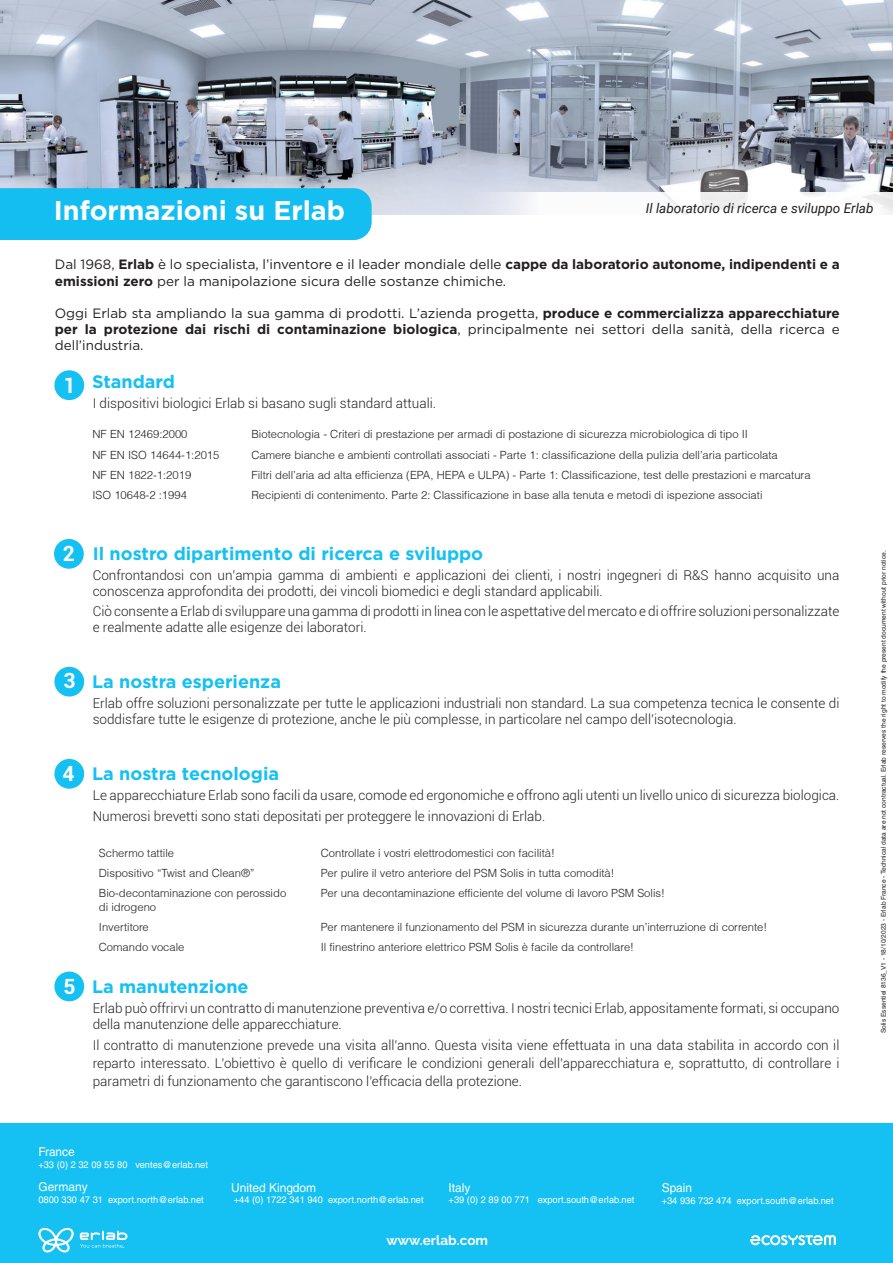
<style>
.page{position:relative;width:893px;height:1263px;background:#fff}
.page>*{position:absolute;margin:0;border:0;box-sizing:border-box;transform-origin:0 0}
.t1{font:700 27px "Gotham";color:#fff}
.t2{font:700 21px "Roboto";color:#fff}
.t3{font:700 18px "Gotham";color:#15c0f2}
.t4{font:300 13.5px/16.2px "Roboto";color:#231f20}
.t5{font:13.5px/16.2px "Gotham";color:#231f20}
.t6{font:italic 13.5px "Roboto";color:#231f20}
.t7{font:700 13.5px "Raleway";color:#fff}
.t8{font:12.15px "Helvetica";color:#fff}
.t9{font:300 11.25px/13.5px "Helvetica";color:#231f20}
.t10{font:9.45px "Helvetica";color:#fff}
.t11{font:6.6px "Helvetica";color:#231f20}
.s1{font-weight:700}
.s2{font-family:"Roboto";font-size:21px;color:#fff}
</style>
<div class="page">
<div style="left:54px;top:370px;width:30px;height:30px;background:#15c0f2;border-radius:50%"></div>
<div style="left:54px;top:667px;width:30px;height:29px;background:#15c0f2;border-radius:50%"></div>
<div style="left:54px;top:759px;width:30px;height:30px;background:#15c0f2;border-radius:50%"></div>
<div style="left:54px;top:971px;width:30px;height:30px;background:#15c0f2;border-radius:50%"></div>
<img style="left:0;top:0;width:893px;height:214px">
<svg style="left:451px;top:192px;width:442px;height:23px"></svg>
<div style="left:0;top:188px;width:372px;height:52px;background:#15bef1"></div>
<div style="left:0;top:1124px;width:893px;height:139px;background:#15c0f2"></div>
<div style="left:54px;top:539px;width:30px;height:30px;background:#15c0f2;border-radius:50%"></div>
<svg style="left:750px;top:1235px;width:86px;height:10px"></svg>
<svg style="left:80px;top:1231px;width:47px;height:17px"></svg>
<svg style="left:38px;top:1227px;width:36px;height:25px"></svg>
<h1 class="t1" style="left:54px;top:192px;width:293px">Informazioni su Erlab</h1>
<p class="t5" style="left:55px;top:256px;width:786px">Dal 1968, <span class="s1">Erlab</span> è lo specialista, l’inventore e il leader mondiale delle <span class="s1">cappe da laboratorio autonome, indipendenti e a emissioni zero</span> per la manipolazione sicura delle sostanze chimiche.</p>
<p class="t5" style="left:55px;top:305px;width:786px;text-align:justify">Oggi Erlab sta ampliando la sua gamma di prodotti. L’azienda progetta, <span class="s1">produce e commercializza apparecchiature per la protezione dai rischi di contaminazione biologica</span>, principalmente nei settori della sanità, della ricerca e dell’industria.</p>
<p class="t6" style="left:646px;top:199px;width:229px">Il laboratorio di ricerca e sviluppo Erlab</p>
<h3 class="t3" style="left:63px;top:370px;width:113px"><span class="s2">1</span> Standard</h3>
<p class="t4" style="left:93px;top:395px;width:345px">I dispositivi biologici Erlab si basano sugli standard attuali.</p>
<p class="t9" style="left:92px;top:428px;width:97px">NF EN 12469:2000</p>
<p class="t9" style="left:251px;top:428px;width:498px">Biotecnologia - Criteri di prestazione per armadi di postazione di sicurezza microbiologica di tipo II</p>
<p class="t9" style="left:92px;top:448px;width:128px">NF EN ISO 14644-1:2015</p>
<p class="t9" style="left:251px;top:448px;width:528px">Camere bianche e ambienti controllati associati - Parte 1: classificazione della pulizia dell’aria particolata</p>
<p class="t9" style="left:92px;top:468px;width:100px">NF EN 1822-1:2019</p>
<p class="t9" style="left:251px;top:468px;width:561px">Filtri dell’aria ad alta efficienza (EPA, HEPA e ULPA) - Parte 1: Classificazione, test delle prestazioni e marcatura</p>
<p class="t9" style="left:92px;top:488px;width:96px">ISO 10648-2 :1994</p>
<p class="t9" style="left:251px;top:488px;width:513px">Recipienti di contenimento. Parte 2: Classificazione in base alla tenuta e metodi di ispezione associati</p>
<h2 class="t2" style="left:63px;top:539px;width:14px">2</h2>
<h3 class="t3" style="left:93px;top:542px;width:392px">Il nostro dipartimento di ricerca e sviluppo</h3>
<p class="t4" style="left:93px;top:566px;width:748px">Confrontandosi con un’ampia gamma di ambienti e applicazioni dei clienti, i nostri ingegneri di R&amp;S hanno acquisito una conoscenza approfondita dei prodotti, dei vincoli biomedici e degli standard applicabili.</p>
<p class="t4" style="left:93px;top:602px;width:748px">Ciò consente a Erlab di sviluppare una gamma di prodotti in linea con le aspettative del mercato e di offrire soluzioni personalizzate e realmente adatte alle esigenze dei laboratori.</p>
<h3 class="t3" style="left:64px;top:670px;width:219px"><span class="s2">3</span> La nostra esperienza</h3>
<p class="t4" style="left:93px;top:694px;width:748px">Erlab offre soluzioni personalizzate per tutte le applicazioni industriali non standard. La sua competenza tecnica le consente di soddisfare tutte le esigenze di protezione, anche le più complesse, in particolare nel campo dell’isotecnologia.</p>
<h3 class="t3" style="left:63px;top:762px;width:218px"><span class="s2">4</span> La nostra tecnologia</h3>
<p class="t4" style="left:93px;top:784px;width:748px;line-height:21px">Le apparecchiature Erlab sono facili da usare, comode ed ergonomiche e offrono agli utenti un livello unico di sicurezza biologica.<br>Numerosi brevetti sono stati depositati per proteggere le innovazioni di Erlab.</p>
<p class="t9" style="left:99px;top:846px;width:77px">Schermo tattile</p>
<p class="t9" style="left:321px;top:846px;width:236px">Controllate i vostri elettrodomestici con facilità!</p>
<p class="t9" style="left:99px;top:866px;width:157px">Dispositivo “Twist and Clean®”</p>
<p class="t9" style="left:321px;top:866px;width:295px">Per pulire il vetro anteriore del PSM Solis in tutta comodità!</p>
<p class="t9" style="left:99px;top:886px;width:189px">Bio-decontaminazione con perossido di idrogeno</p>
<p class="t9" style="left:321px;top:886px;width:346px">Per una decontaminazione efficiente del volume di lavoro PSM Solis!</p>
<p class="t9" style="left:99px;top:920px;width:52px">Invertitore</p>
<p class="t9" style="left:321px;top:920px;width:448px">Per mantenere il funzionamento del PSM in sicurezza durante un’interruzione di corrente!</p>
<p class="t9" style="left:99px;top:940px;width:87px">Comando vocale</p>
<p class="t9" style="left:321px;top:940px;width:315px">Il finestrino anteriore elettrico PSM Solis è facile da controllare!</p>
<h3 class="t3" style="left:64px;top:974px;width:186px"><span class="s2">5</span> La manutenzione</h3>
<p class="t4" style="left:93px;top:999px;width:748px">Erlab può offrirvi un contratto di manutenzione preventiva e/o correttiva. I nostri tecnici Erlab, appositamente formati, si occupano della manutenzione delle apparecchiature.</p>
<p class="t4" style="left:93px;top:1036px;width:748px;line-height:18px;text-align:justify">Il contratto di manutenzione prevede una visita all’anno. Questa visita viene effettuata in una data stabilita in accordo con il reparto interessato. L’obiettivo è quello di verificare le condizioni generali dell’apparecchiatura e, soprattutto, di controllare i parametri di funzionamento che garantiscono l’efficacia della protezione.</p>
<p class="t11" style="left:880px;top:1033px;width:484px;rotate:-90deg">Solis Essentiel 8136_V1 - 18/10/2023 - Erlab France - Technical data are not contractual. Erlab reserves the right to modify the present document without prior notice.</p>
<p class="t8" style="left:38px;top:1145px;width:38px">France</p>
<p class="t10" style="left:38px;top:1159px;width:171px">+33 (0) 2 32 09 55 80 │ ventes@erlab.net</p>
<p class="t8" style="left:38px;top:1180px;width:51px">Germany</p>
<p class="t10" style="left:38px;top:1194px;width:167px">0800 330 47 31│ export.north@erlab.net</p>
<p class="t8" style="left:449px;top:1180px;width:23px">Italy</p>
<p class="t10" style="left:449px;top:1194px;width:187px">+39 (0) 2 89 00 771 │ export.south@erlab.net</p>
<p class="t8" style="left:231px;top:1180px;width:87px">United Kingdom</p>
<p class="t10" style="left:234px;top:1194px;width:191px">+44 (0) 1722 341 940 │export.north@erlab.net</p>
<p class="t7" style="left:386px;top:1232px;width:103px">www.erlab.com</p>
<p class="t8" style="left:662px;top:1181px;width:32px">Spain</p>
<p class="t10" style="left:662px;top:1195px;width:174px">+34 936 732 474│ export.south@erlab.net</p>
</div>
